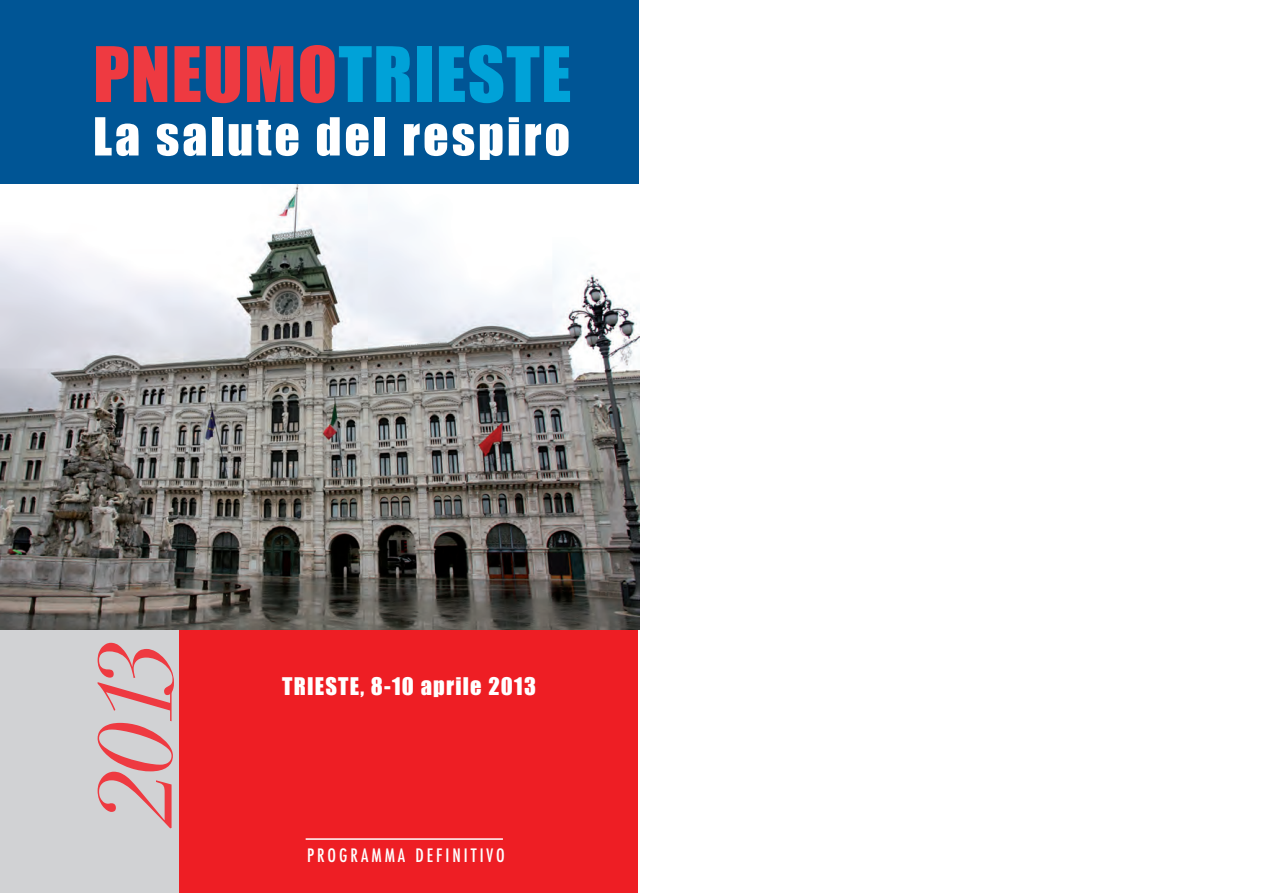
<style>
.page{position:relative;width:1276px;height:893px;background:#fff}
.page>*{position:absolute;margin:0;border:0;box-sizing:border-box;transform-origin:0 0}
.t1{font:italic 105px "Didot";color:#ee3a41}
.t2{font:70.65px "Impact";letter-spacing:.015em;color:#00a2d8}
.t3{font:48.45px "Impact";letter-spacing:.06em;color:#fff}
.t4{font:22.5px "Impact";letter-spacing:.055em;color:#fff}
.t5{font:500 condensed 18px "Futura";letter-spacing:.165em;color:#fff}
.s1{color:#ee3a41}
</style>
<div class="page">
<div style="left:1px;top:558px;width:244px;height:335px;background:#d1d2d4"></div>
<div style="left:180px;top:604px;width:458px;height:289px;background:#ee1e24"></div>
<div style="left:0;top:0;width:639px;height:184px;background:#005595"></div>
<img style="left:0;top:185px;width:640px;height:445px">
<hr style="left:306px;top:838px;width:197px;height:2px;background:#fff">
<h2 class="t2" style="left:93px;top:36px;width:480px"><span class="s1">PNEUMO</span>TRIESTE</h2>
<h3 class="t3" style="left:93px;top:110px;width:478px">La salute del respiro</h3>
<h1 class="t1" style="left:70px;top:820px;width:188px;rotate:-90deg">2013</h1>
<p class="t4" style="left:282px;top:674px;width:255px">TRIESTE, 8-10 aprile 2013</p>
<p class="t5" style="left:307px;top:845px;width:199px">PROGRAMMA DEFINITIVO</p>
</div>
